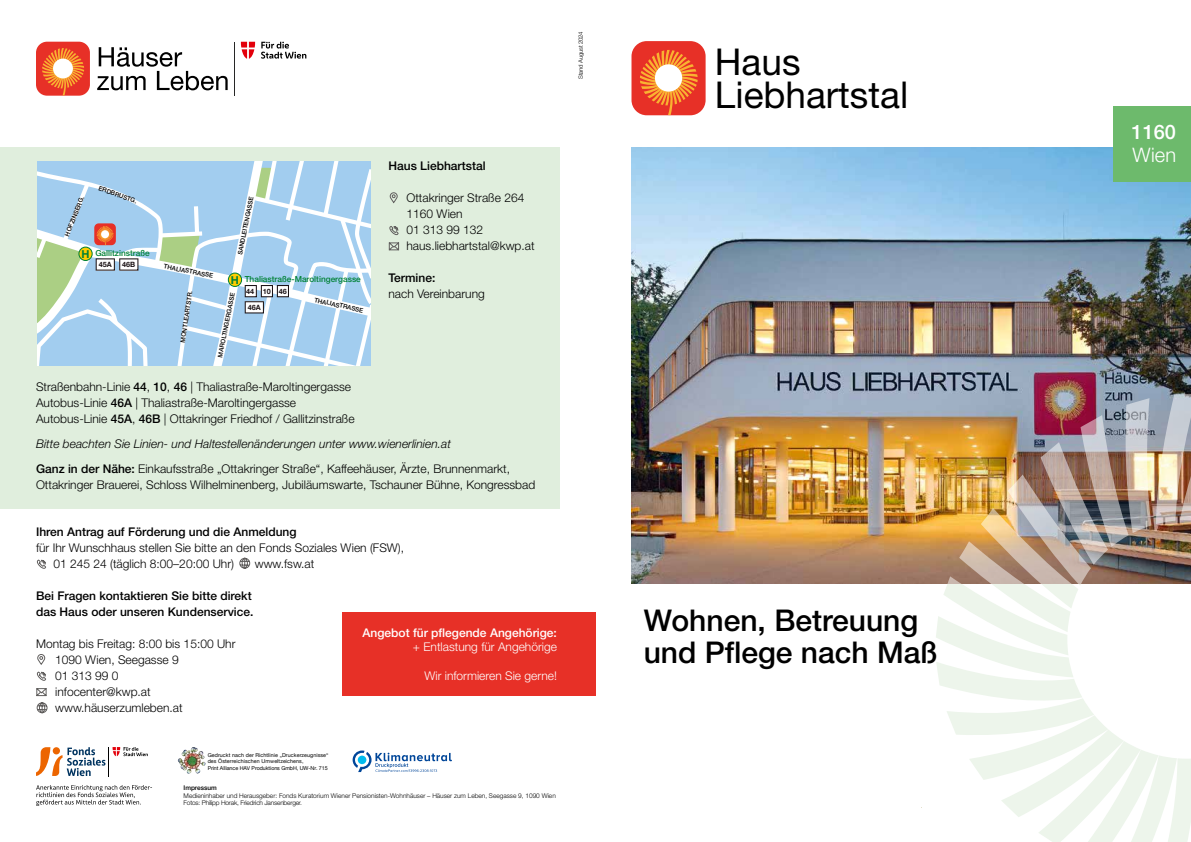
<style>
.page{position:relative;width:1191px;height:842px;background:#fff}
.page>*{position:absolute;margin:0;border:0;box-sizing:border-box;transform-origin:0 0}
.t1{font:37px/33px "Helvetica Neue LT Pro";color:#000}
.t2{font:36.5px/32.6px "Helvetica Neue LT Pro";color:#000}
.t3{font:500 30px/32px "Helvetica Neue LT Pro";color:#000}
.t4{font:500 20px "Helvetica Neue LT Pro";color:#fff}
.t5{font:300 20px "Helvetica Neue LT Pro";color:#fff}
.t6{font:300 12px/16px "Helvetica Neue LT Pro";color:#000}
.t7{font:500 12px/16px "Helvetica Neue LT Pro";color:#000}
.t8{font:italic 300 12px "Helvetica Neue LT Pro";color:#000}
.t9{font:300 12px "Helvetica Neue LT Pro";color:#fff}
.t10{font:500 12px "Helvetica Neue LT Pro";color:#fff}
.t11{font:700 11px "Helvetica Neue LT Std";color:#008135}
.t12{font:500 8.4px "Helvetica Neue";color:#008135}
.t13{font:700 7.3px "Helvetica Neue LT Std";color:#1a1215}
.t14{font:300 6.5px/7.8px "Helvetica Neue LT Pro";color:#000}
.t15{font:500 6.5px "Helvetica Neue LT Pro";letter-spacing:-.005em;color:#000}
.t16{font:500 6.3px "Helvetica Neue";color:#000}
.t17{font:500 6.2px "Helvetica Neue";color:#000}
.t18{font:300 6px "Helvetica Neue LT Pro";letter-spacing:-.025em;color:#000}
.t19{font:5.4px/6.4px "Helvetica Neue";letter-spacing:.015em;color:#000}
.s1{font-weight:500}
</style>
<div class="page">
<svg style="left:97px;top:47px;width:131px;height:43px"></svg>
<div style="left:36px;top:42px;width:54px;height:54px;background:#e73027;border-radius:11px"></div>
<svg style="left:42px;top:48px;width:42px;height:47px"></svg>
<div style="left:53px;top:59px;width:20px;height:19px;background:#fff;border-radius:50%"></div>
<hr style="left:234px;top:42px;width:1px;height:53px;background:#272726">
<svg style="left:241px;top:42px;width:14px;height:17px"></svg>
<svg style="left:261px;top:42px;width:45px;height:17px"></svg>
<div style="left:0;top:147px;width:559px;height:362px;background:#e0eedd"></div>
<svg style="left:36px;top:559px;width:10px;height:10px"></svg>
<svg style="left:240px;top:557px;width:11px;height:12px"></svg>
<svg style="left:36px;top:654px;width:12px;height:59px"></svg>
<div style="left:631px;top:41px;width:74px;height:74px;background:#e73027;border-radius:15px"></div>
<svg style="left:640px;top:50px;width:57px;height:65px"></svg>
<div style="left:655px;top:64px;width:27px;height:28px;background:#fff;border-radius:50%"></div>
<img style="left:631px;top:147px;width:560px;height:437px">
<svg style="left:389px;top:192px;width:9px;height:11px"></svg>
<svg style="left:388px;top:226px;width:12px;height:25px"></svg>
<svg style="left:37px;top:162px;width:333px;height:204px;background:#b4d5e9"></svg>
<div style="left:101px;top:230px;width:8px;height:8px;background:#fff;border-radius:50%"></div>
<div style="left:342px;top:612px;width:253px;height:84px;background:#e73027"></div>
<div style="left:1113px;top:106px;width:78px;height:75px;background:#6dba6c"></div>
<svg style="left:187px;top:747px;width:7px;height:7px"></svg>
<svg style="left:36px;top:785px;width:116px;height:21px"></svg>
<svg style="left:36px;top:747px;width:112px;height:29px"></svg>
<svg style="left:352px;top:750px;width:100px;height:22px"></svg>
<img style="left:935px;top:394px;width:256px;height:448px">
<p class="t18" style="left:577px;top:79px;width:49px;rotate:-90deg">Stand August 2024</p>
<p class="t17" style="left:62px;top:234px;width:44px;rotate:-68deg">HOFZINSERG.</p>
<p class="t16" style="left:101px;top:183px;width:42px;rotate:20deg">ERDBRUSTG.</p>
<p class="t12" style="left:95px;top:246px;width:56px">Gallitzinstraße</p>
<p class="t11" style="left:82px;top:247px;width:10px">H</p>
<p class="t13" style="left:99px;top:260px;width:14px">45A</p>
<p class="t13" style="left:122px;top:260px;width:15px">46B</p>
<p class="t16" style="left:165px;top:261px;width:51px;rotate:11deg">THALIASTRASSE</p>
<p class="t17" style="left:235px;top:254px;width:61px;rotate:-79deg">SANDLEITENGASSE</p>
<p class="t12" style="left:245px;top:272px;width:118px">Thaliastraße-Maroltingergasse</p>
<p class="t11" style="left:231px;top:273px;width:10px">H</p>
<p class="t17" style="left:178px;top:342px;width:54px;rotate:-82deg">MONTLEARTSTR.</p>
<p class="t17" style="left:215px;top:356px;width:67px;rotate:-79deg">MAROLTINGERGASSE</p>
<p class="t13" style="left:246px;top:287px;width:42px">44 10 46</p>
<p class="t13" style="left:248px;top:303px;width:14px">46A</p>
<p class="t16" style="left:316px;top:294px;width:51px;rotate:13deg">THALIASTRASSE</p>
<p class="t7" style="left:388px;top:158px;width:99px">Haus Liebhartstal</p>
<p class="t6" style="left:406px;top:190px;width:130px">Ottakringer Straße 264<br>1160 Wien<br>01 313 99 132 haus.liebhartstal@kwp.at</p>
<p class="t7" style="left:388px;top:270px;width:48px">Termine:</p>
<p class="t6" style="left:388px;top:286px;width:98px">nach Vereinbarung</p>
<p class="t6" style="left:36px;top:378px;width:320px">Straßenbahn-Linie <span class="s1">44</span>, <span class="s1">10</span>, <span class="s1">46</span> | Thaliastraße-Maroltingergasse<br>Autobus-Linie <span class="s1">46A</span> | Thaliastraße-Maroltingergasse<br>Autobus-Linie <span class="s1">45A</span>, <span class="s1">46B</span> | Ottakringer Friedhof / Gallitzinstraße</p>
<p class="t6" style="left:36px;top:461px;width:501px"><span class="s1">Ganz in der Nähe:</span> Einkaufsstraße „Ottakringer Straße“, Kaffeehäuser, Ärzte, Brunnenmarkt,<br>Ottakringer Brauerei, Schloss Wilhelminenberg, Jubiläumswarte, Tschauner Bühne, Kongressbad</p>
<p class="t8" style="left:36px;top:436px;width:416px">Bitte beachten Sie Linien- und Haltestellenänderungen unter www.wienerlinien.at</p>
<p class="t7" style="left:36px;top:523px;width:262px">Ihren Antrag auf Förderung und die Anmeldung</p>
<p class="t6" style="left:53px;top:539px;width:352px;text-indent:-17px">für Ihr Wunschhaus stellen Sie bitte an den Fonds Soziales Wien (FSW),<br>01 245 24 (täglich 8:00–20:00 Uhr)</p>
<p class="t6" style="left:255px;top:555px;width:61px">www.fsw.at</p>
<p class="t7" style="left:36px;top:587px;width:219px">Bei Fragen kontaktieren Sie bitte direkt das Haus oder unseren Kundenservice.</p>
<p class="t6" style="left:55px;top:635px;width:182px;text-indent:-19px">Montag bis Freitag: 8:00 bis 15:00 Uhr<br>1090 Wien, Seegasse 9<br>01 313 99 0<br>infocenter@kwp.at www.häuserzumleben.at</p>
<p class="t19" style="left:208px;top:752px;width:122px">Gedruckt nach der Richtlinie „Druckerzeugnisse“ des Österreichischen Umweltzeichens,<br>Print Alliance HAV Produktions GmbH, UW-Nr. 715</p>
<p class="t10" style="left:362px;top:625px;width:196px">Angebot für pflegende Angehörige:</p>
<p class="t9" style="left:413px;top:640px;width:145px">+ Entlastung für Angehörige</p>
<p class="t9" style="left:424px;top:668px;width:134px">Wir informieren Sie gerne!</p>
<p class="t15" style="left:184px;top:783px;width:35px">Impressum</p>
<p class="t14" style="left:184px;top:791px;width:374px">Medieninhaber und Herausgeber: Fonds Kuratorium Wiener Pensionisten-Wohnhäuser – Häuser zum Leben, Seegasse 9, 1090 Wien<br>Fotos: Philipp Horak, Friedrich Jansenberger.</p>
<h2 class="t2" style="left:715px;top:45px;width:124px">Haus<br>Alszeile</h2>
<h1 class="t1" style="left:715px;top:44px;width:195px;text-indent:27px">a<br>Liebhartstal</h1>
<h3 class="t3" style="left:643px;top:604px;width:295px">Wohnen, Betreuung und Pflege nach Maß</h3>
<h3 class="t4" style="left:1131px;top:119px;width:46px">1160</h3>
<h3 class="t5" style="left:1132px;top:142px;width:45px">Wien</h3>
</div>
